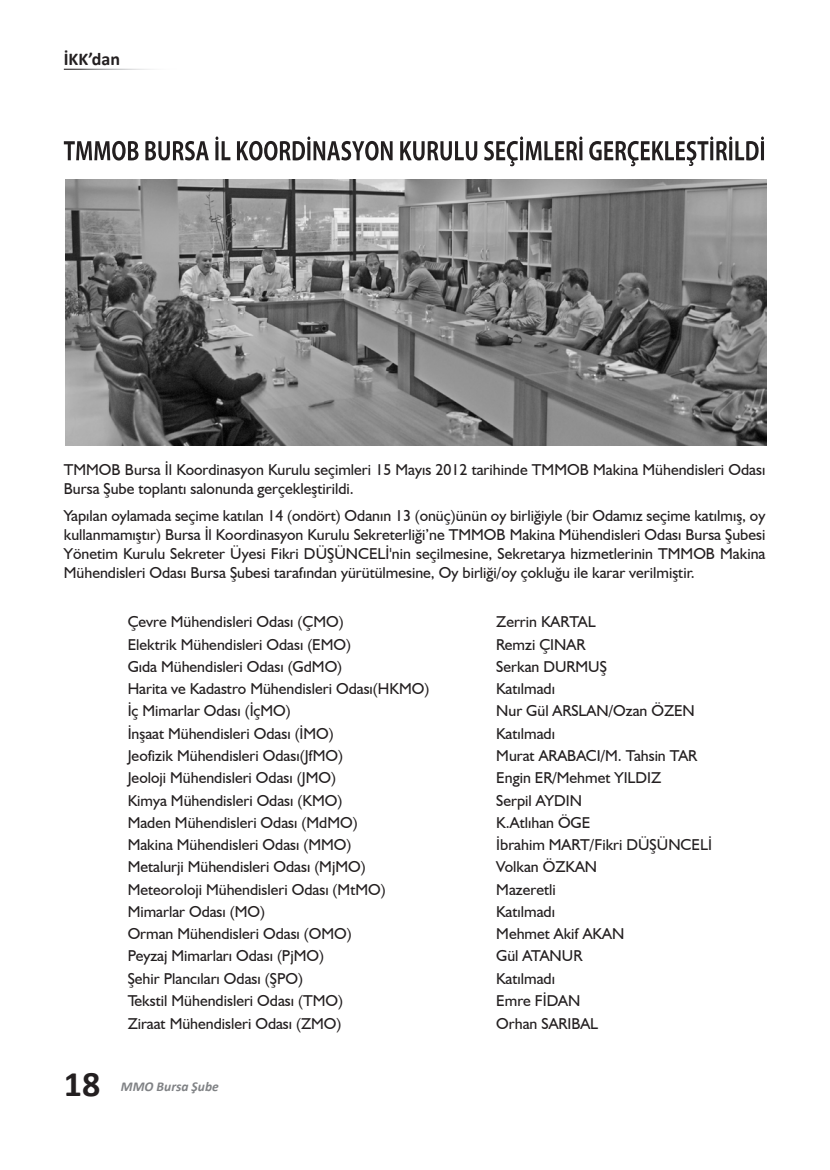
<style>
.page{position:relative;width:830px;height:1170px;background:#fff}
.page>*{position:absolute;margin:0;border:0;box-sizing:border-box;transform-origin:0 0}
.arabaslikk{font:700 36px "Calibri";color:#231f20}
.arabaslikk-2{font:700 18px "Calibri";color:#231f20}
.arabaslikk-3{font:15.75px/18.9px "Humanist 521 BT";color:#231f20}
.arabaslikk-4{font:italic 700 13.5px "Calibri";color:#808285}
</style>
<div class="page">
<svg style="left:64px;top:136px;width:699px;height:30px"></svg>
<img style="left:65px;top:179px;width:700px;height:266px">
<p class="arabaslikk-2" style="left:64px;top:47px;width:58px">İKK’dan</p>
<p class="arabaslikk-3" style="left:64px;top:459px;width:702px">TMMOB Bursa İl Koordinasyon Kurulu seçimleri 15 Mayıs 2012 tarihinde TMMOB Makina Mühendisleri Odası<br>Bursa Şube toplantı salonunda gerçekleştirildi.</p>
<p class="arabaslikk-3" style="left:64px;top:506px;width:702px;text-align:justify">Yapılan oylamada seçime katılan 14 (ondört) Odanın 13 (onüç)ünün oy birliğiyle (bir Odamız seçime katılmış, oy kullanmamıştır) Bursa İl Koordinasyon Kurulu Sekreterliği’ne TMMOB Makina Mühendisleri Odası Bursa Şubesi Yönetim Kurulu Sekreter Üyesi Fikri DÜŞÜNCELİ'nin seçilmesine, Sekretarya hizmetlerinin TMMOB Makina Mühendisleri Odası Bursa Şubesi tarafından yürütülmesine, Oy birliği/oy çokluğu ile karar verilmiştir.</p>
<p class="arabaslikk-3" style="left:128px;top:612px;width:217px">Çevre Mühendisleri Odası (ÇMO)</p>
<p class="arabaslikk-3" style="left:496px;top:612px;width:101px">Zerrin KARTAL</p>
<p class="arabaslikk-3" style="left:128px;top:634px;width:225px">Elektrik Mühendisleri Odası (EMO)</p>
<p class="arabaslikk-3" style="left:496px;top:634px;width:90px">Remzi ÇINAR</p>
<p class="arabaslikk-3" style="left:128px;top:656px;width:216px">Gıda Mühendisleri Odası (GdMO)</p>
<p class="arabaslikk-3" style="left:496px;top:656px;width:112px">Serkan DURMUŞ</p>
<p class="arabaslikk-3" style="left:128px;top:679px;width:303px">Harita ve Kadastro Mühendisleri Odası(HKMO)</p>
<p class="arabaslikk-3" style="left:496px;top:679px;width:60px">Katılmadı</p>
<p class="arabaslikk-3" style="left:128px;top:701px;width:165px">İç Mimarlar Odası (İçMO)</p>
<p class="arabaslikk-3" style="left:496px;top:701px;width:200px">Nur Gül ARSLAN/Ozan ÖZEN</p>
<p class="arabaslikk-3" style="left:128px;top:723px;width:208px">İnşaat Mühendisleri Odası (İMO)</p>
<p class="arabaslikk-3" style="left:496px;top:723px;width:60px">Katılmadı</p>
<p class="arabaslikk-3" style="left:128px;top:745px;width:217px">Jeofizik Mühendisleri Odası(JfMO)</p>
<p class="arabaslikk-3" style="left:496px;top:745px;width:202px">Murat ARABACI/M. Tahsin TAR</p>
<p class="arabaslikk-3" style="left:128px;top:768px;width:210px">Jeoloji Mühendisleri Odası (JMO)</p>
<p class="arabaslikk-3" style="left:496px;top:768px;width:166px">Engin ER/Mehmet YILDIZ</p>
<p class="arabaslikk-3" style="left:128px;top:790px;width:216px">Kimya Mühendisleri Odası (KMO)</p>
<p class="arabaslikk-3" style="left:496px;top:790px;width:87px">Serpil AYDIN</p>
<p class="arabaslikk-3" style="left:128px;top:812px;width:231px">Maden Mühendisleri Odası (MdMO)</p>
<p class="arabaslikk-3" style="left:496px;top:812px;width:95px">K.Atlıhan ÖGE</p>
<p class="arabaslikk-3" style="left:128px;top:834px;width:225px">Makina Mühendisleri Odası (MMO)</p>
<p class="arabaslikk-3" style="left:496px;top:834px;width:217px">İbrahim MART/Fikri DÜŞÜNCELİ</p>
<p class="arabaslikk-3" style="left:128px;top:857px;width:239px">Metalurji Mühendisleri Odası (MjMO)</p>
<p class="arabaslikk-3" style="left:496px;top:857px;width:102px">Volkan ÖZKAN</p>
<p class="arabaslikk-3" style="left:128px;top:879px;width:259px">Meteoroloji Mühendisleri Odası (MtMO)</p>
<p class="arabaslikk-3" style="left:496px;top:879px;width:61px">Mazeretli</p>
<p class="arabaslikk-3" style="left:128px;top:901px;width:139px">Mimarlar Odası (MO)</p>
<p class="arabaslikk-3" style="left:496px;top:901px;width:60px">Katılmadı</p>
<p class="arabaslikk-3" style="left:128px;top:923px;width:225px">Orman Mühendisleri Odası (OMO)</p>
<p class="arabaslikk-3" style="left:496px;top:923px;width:129px">Mehmet Akif AKAN</p>
<p class="arabaslikk-3" style="left:128px;top:946px;width:198px">Peyzaj Mimarları Odası (PjMO)</p>
<p class="arabaslikk-3" style="left:496px;top:946px;width:87px">Gül ATANUR</p>
<p class="arabaslikk-3" style="left:128px;top:968px;width:177px">Şehir Plancıları Odası (ŞPO)</p>
<p class="arabaslikk-3" style="left:496px;top:968px;width:60px">Katılmadı</p>
<p class="arabaslikk-3" style="left:128px;top:990px;width:217px">Tekstil Mühendisleri Odası (TMO)</p>
<p class="arabaslikk-3" style="left:496px;top:990px;width:85px">Emre FİDAN</p>
<p class="arabaslikk-3" style="left:128px;top:1013px;width:215px">Ziraat Mühendisleri Odası (ZMO)</p>
<p class="arabaslikk-3" style="left:496px;top:1013px;width:103px">Orhan SARIBAL</p>
<p class="arabaslikk" style="left:64px;top:1061px;width:38px">18</p>
<p class="arabaslikk-4" style="left:121px;top:1077px;width:99px">MMO Bursa Şube</p>
</div>
